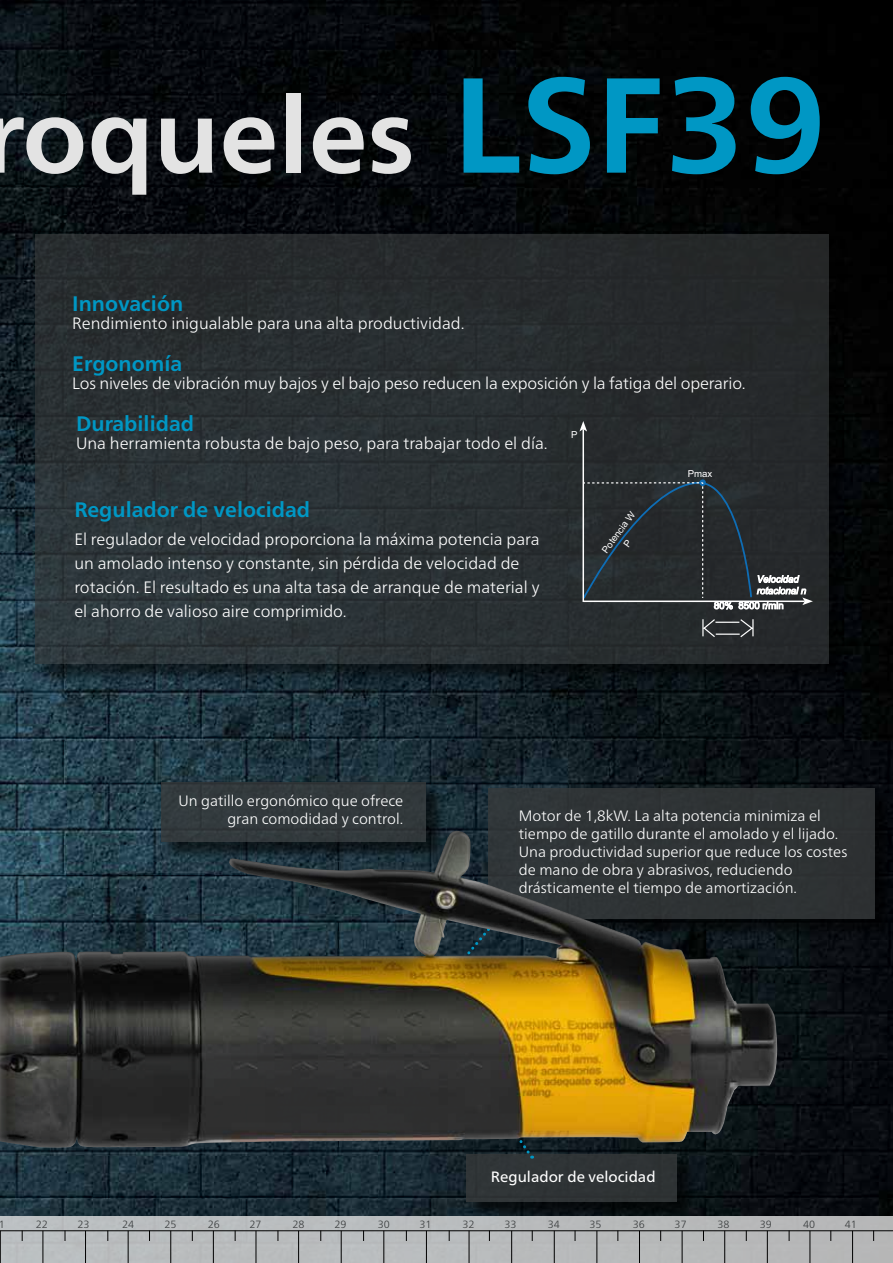
<style>
.page{position:relative;width:893px;height:1263px;background:#fff}
.page>*{position:absolute;margin:0;border:0;box-sizing:border-box;transform-origin:0 0}
.t1{font:700 105px "Neue Frutiger World";color:#e3e3e3}
.t2{font:700 21px "Neue Frutiger World";color:#0097c4}
.t3{font:300 16.5px/24px "Neue Frutiger World";color:#fff}
.t4{font:300 15px/18px "Neue Frutiger World";color:#fff;text-align:right}
.t5{font:15px "Neue Frutiger World";color:#fff}
.t6{font:300 10.5px "Neue Frutiger World";color:#373a3b}
.t7{font:italic 9.6px/11.6px "Arial";letter-spacing:-.005em;color:#fff}
.t8{font:9.6px "Arial";color:#fff}
.t9{font:9.6px "Arial";color:#fdfdfd}
.s1{font-size:135px;color:#0097c4}
</style>
<div class="page">
<img style="left:0;top:0;width:893px;height:1216px">
<div style="left:38px;top:236px;width:810px;height:446px;background:#000;opacity:.75"></div>
<div style="left:35px;top:234px;width:794px;height:429px;background:#282e30"></div>
<div style="left:162px;top:782px;width:264px;height:60px;background:#373a3b"></div>
<div style="left:490px;top:791px;width:403px;height:147px;background:#030509"></div>
<div style="left:488px;top:788px;width:386px;height:131px;background:#2e3133"></div>
<div style="left:469px;top:1156px;width:227px;height:64px;background:#000;opacity:.75"></div>
<div style="left:467px;top:1154px;width:210px;height:47px;background:#2f3335"></div>
<svg style="left:702px;top:619px;width:52px;height:19px"></svg>
<hr style="left:582px;top:429px;width:2px;height:173px;background:#fff">
<svg style="left:579px;top:421px;width:8px;height:10px"></svg>
<hr style="left:584px;top:600px;width:221px;height:2px;background:#fff">
<svg style="left:802px;top:597px;width:11px;height:8px"></svg>
<div style="left:0;top:804px;width:812px;height:369px;background:#000;opacity:.55"></div>
<div style="left:0;top:1216px;width:893px;height:47px;background:#b8bbbc"></div>
<hr style="left:724px;top:1231px;width:1px;height:32px;background:#000">
<hr style="left:767px;top:1231px;width:1px;height:32px;background:#000">
<hr style="left:0;top:1231px;width:1px;height:32px;background:#000">
<hr style="left:43px;top:1231px;width:1px;height:32px;background:#000">
<hr style="left:85px;top:1231px;width:1px;height:32px;background:#000">
<hr style="left:128px;top:1231px;width:1px;height:32px;background:#000">
<hr style="left:170px;top:1231px;width:1px;height:32px;background:#000">
<hr style="left:213px;top:1231px;width:1px;height:32px;background:#000">
<hr style="left:256px;top:1231px;width:1px;height:32px;background:#000">
<hr style="left:298px;top:1231px;width:1px;height:32px;background:#000">
<hr style="left:341px;top:1231px;width:1px;height:32px;background:#000">
<hr style="left:384px;top:1231px;width:1px;height:32px;background:#000">
<hr style="left:426px;top:1231px;width:1px;height:32px;background:#000">
<hr style="left:469px;top:1231px;width:1px;height:32px;background:#000">
<hr style="left:511px;top:1231px;width:1px;height:32px;background:#000">
<hr style="left:554px;top:1231px;width:1px;height:32px;background:#000">
<hr style="left:597px;top:1231px;width:1px;height:32px;background:#000">
<hr style="left:639px;top:1231px;width:1px;height:32px;background:#000">
<hr style="left:682px;top:1231px;width:1px;height:32px;background:#000">
<hr style="left:810px;top:1231px;width:1px;height:32px;background:#000">
<hr style="left:852px;top:1231px;width:1px;height:32px;background:#000">
<hr style="left:0;top:1230px;width:893px;height:1px;background:#000">
<svg style="left:582px;top:478px;width:170px;height:121px"></svg>
<h1 class="t1" style="left:-17px;top:43px;width:844px">roqueles <span class="s1">LSF39</span></h1>
<p class="t2" style="left:72px;top:286px;width:112px">Innovación</p>
<p class="t3" style="left:72px;top:312px;width:394px">Rendimiento inigualable para una alta productividad.</p>
<p class="t2" style="left:72px;top:346px;width:111px">Ergonomía</p>
<p class="t3" style="left:72px;top:372px;width:675px">Los niveles de vibración muy bajos y el bajo peso reducen la exposición y la fatiga del operario.</p>
<p class="t2" style="left:76px;top:406px;width:119px">Durabilidad</p>
<p class="t3" style="left:76px;top:432px;width:473px">Una herramienta robusta de bajo peso, para trabajar todo el día.</p>
<p class="t8" style="left:571px;top:428px;width:8px">P</p>
<p class="t2" style="left:74px;top:491px;width:237px">Regulador de velocidad</p>
<p class="t3" style="left:74px;top:527px;width:467px">El regulador de velocidad proporciona la máxima potencia para un amolado intenso y constante, sin pérdida de velocidad de rotación. El resultado es una alta tasa de arranque de material y el ahorro de valioso aire comprimido.</p>
<p class="t9" style="left:599px;top:548px;width:50px;rotate:-53deg">Potencia W</p>
<p class="t8" style="left:688px;top:467px;width:26px">Pmax</p>
<p class="t7" style="left:757px;top:573px;width:51px">Velocidad rotacional n</p>
<p class="t8" style="left:714px;top:599px;width:71px">80% 8500 r/min</p>
<p class="t4" style="left:179px;top:792px;width:226px">Un gatillo ergonómico que ofrece gran comodidad y control.</p>
<p class="t4" style="left:519px;top:807px;width:330px;text-align:left">Motor de 1,8kW. La alta potencia minimiza el tiempo de gatillo durante el amolado y el lijado.<br>Una productividad superior que reduce los costes de mano de obra y abrasivos, reduciendo drásticamente el tiempo de amortización.</p>
<p class="t5" style="left:491px;top:1165px;width:166px">Regulador de velocidad</p>
<p class="t6" style="left:-2px;top:1215px;width:8px">1</p>
<p class="t6" style="left:36px;top:1215px;width:14px">22</p>
<p class="t6" style="left:77px;top:1215px;width:14px">23</p>
<p class="t6" style="left:122px;top:1215px;width:14px">24</p>
<p class="t6" style="left:164px;top:1215px;width:14px">25</p>
<p class="t6" style="left:208px;top:1215px;width:14px">26</p>
<p class="t6" style="left:249px;top:1215px;width:14px">27</p>
<p class="t6" style="left:292px;top:1215px;width:14px">28</p>
<p class="t6" style="left:334px;top:1215px;width:14px">29</p>
<p class="t6" style="left:378px;top:1215px;width:14px">30</p>
<p class="t6" style="left:419px;top:1215px;width:14px">31</p>
<p class="t6" style="left:462px;top:1215px;width:14px">32</p>
<p class="t6" style="left:504px;top:1215px;width:14px">33</p>
<p class="t6" style="left:548px;top:1215px;width:14px">34</p>
<p class="t6" style="left:590px;top:1215px;width:14px">35</p>
<p class="t6" style="left:633px;top:1215px;width:14px">36</p>
<p class="t6" style="left:675px;top:1215px;width:14px">37</p>
<p class="t6" style="left:718px;top:1215px;width:14px">38</p>
<p class="t6" style="left:760px;top:1215px;width:14px">39</p>
<p class="t6" style="left:803px;top:1215px;width:14px">40</p>
<p class="t6" style="left:845px;top:1215px;width:14px">41</p>
</div>
